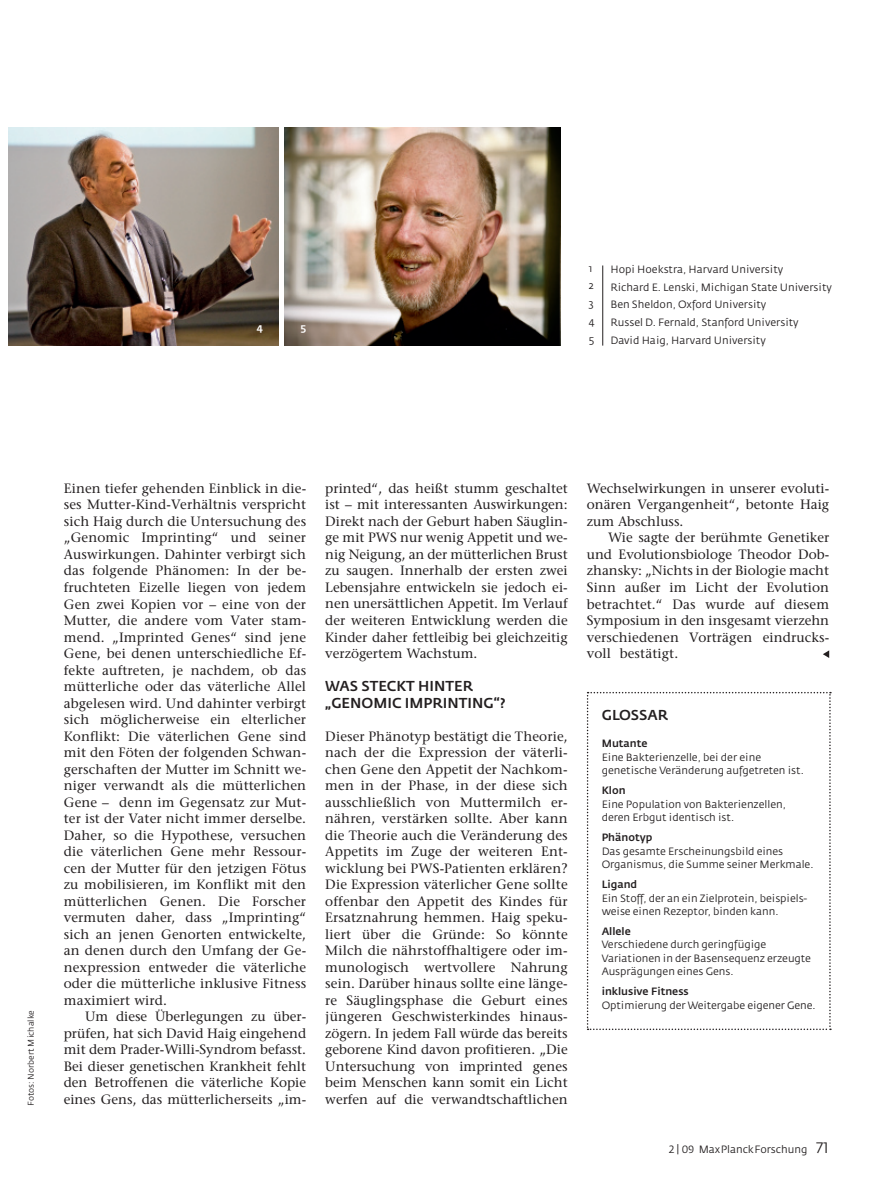
<style>
.page{position:relative;width:893px;height:1191px;background:#fff}
.page>*{position:absolute;margin:0;border:0;box-sizing:border-box;transform-origin:0 0}
.t1{font:500 14.25px/16.5px "Fedra Sans";color:#231f20}
.t2{font:13.5px/16.5px "Stone Serif";letter-spacing:.01em;color:#231f20;text-align:justify}
.t3{font:10.5px/13.5px "Fedra Sans";letter-spacing:-.005em;color:#231f20}
.t4{font:500 10.5px "Fedra Sans";color:#fff}
.t5{font:8.25px "Fedra Sans";color:#231f20}
.s1{font-weight:500}
.s2{font-family:"Fedra Sans Book SC"}
.s3{font-family:"Fedra Sans Book SC";font-size:15px}
</style>
<div class="page">
<svg style="left:587px;top:692px;width:244px;height:338px"></svg>
<img style="left:9px;top:128px;width:269px;height:217px">
<img style="left:285px;top:128px;width:275px;height:217px">
<hr style="left:602px;top:265px;width:1px;height:80px;background:#231f20">
<svg style="left:823px;top:650px;width:6px;height:8px"></svg>
<p class="t4" style="left:257px;top:323px;width:8px">4</p>
<p class="t4" style="left:300px;top:323px;width:7px">5</p>
<p class="t3" style="left:589px;top:260px;width:7px;line-height:17.7px">1<br>2<br>3<br>4<br>5</p>
<p class="t3" style="left:610px;top:261px;width:223px;line-height:17.7px">Hopi Hoekstra, Harvard University<br>Richard E. Lenski, Michigan State University Ben Sheldon, Oxford University<br>Russel D. Fernald, Stanford University<br>David Haig, Harvard University</p>
<p class="t5" style="left:28px;top:1106px;width:97px;rotate:-90deg">Fotos: Norbert Michalke</p>
<p class="t2" style="left:64px;top:481px;width:244px">Einen tiefer gehenden Einblick in die-</p>
<p class="t2" style="left:64px;top:498px;width:244px">ses Mutter-Kind-Verhältnis verspricht</p>
<p class="t2" style="left:64px;top:514px;width:244px">sich Haig durch die Untersuchung des</p>
<p class="t2" style="left:64px;top:531px;width:244px">„Genomic Imprinting“ und seiner</p>
<p class="t2" style="left:64px;top:547px;width:244px">Auswirkungen. Dahinter verbirgt sich</p>
<p class="t2" style="left:64px;top:564px;width:244px">das folgende Phänomen: In der be-</p>
<p class="t2" style="left:64px;top:580px;width:244px">fruchteten Eizelle liegen von jedem</p>
<p class="t2" style="left:64px;top:597px;width:244px">Gen zwei Kopien vor – eine von der</p>
<p class="t2" style="left:64px;top:613px;width:244px">Mutter, die andere vom Vater stam-</p>
<p class="t2" style="left:64px;top:630px;width:244px">mend. „Imprinted Genes“ sind jene</p>
<p class="t2" style="left:64px;top:646px;width:244px">Gene, bei denen unterschiedliche Ef-</p>
<p class="t2" style="left:64px;top:663px;width:244px">fekte auftreten, je nachdem, ob das</p>
<p class="t2" style="left:64px;top:679px;width:244px">mütterliche oder das väterliche Allel</p>
<p class="t2" style="left:64px;top:696px;width:244px">abgelesen wird. Und dahinter verbirgt</p>
<p class="t2" style="left:64px;top:712px;width:244px">sich möglicherweise ein elterlicher</p>
<p class="t2" style="left:64px;top:729px;width:244px">Konflikt: Die väterlichen Gene sind</p>
<p class="t2" style="left:64px;top:745px;width:244px">mit den Föten der folgenden Schwan-</p>
<p class="t2" style="left:64px;top:762px;width:244px">gerschaften der Mutter im Schnitt we-</p>
<p class="t2" style="left:64px;top:778px;width:244px">niger verwandt als die mütterlichen</p>
<p class="t2" style="left:64px;top:795px;width:244px">Gene – denn im Gegensatz zur Mut-</p>
<p class="t2" style="left:64px;top:811px;width:244px">ter ist der Vater nicht immer derselbe.</p>
<p class="t2" style="left:64px;top:828px;width:244px">Daher, so die Hypothese, versuchen</p>
<p class="t2" style="left:64px;top:844px;width:244px">die väterlichen Gene mehr Ressour-</p>
<p class="t2" style="left:64px;top:861px;width:244px">cen der Mutter für den jetzigen Fötus</p>
<p class="t2" style="left:64px;top:877px;width:244px">zu mobilisieren, im Konflikt mit den</p>
<p class="t2" style="left:64px;top:894px;width:244px">mütterlichen Genen. Die Forscher</p>
<p class="t2" style="left:64px;top:910px;width:244px">vermuten daher, dass „Imprinting“</p>
<p class="t2" style="left:64px;top:927px;width:244px">sich an jenen Genorten entwickelte,</p>
<p class="t2" style="left:64px;top:943px;width:244px">an denen durch den Umfang der Ge-</p>
<p class="t2" style="left:64px;top:960px;width:244px">nexpression entweder die väter liche</p>
<p class="t2" style="left:64px;top:976px;width:244px">oder die mütterliche inklusive Fitness</p>
<p class="t2" style="left:64px;top:993px;width:105px">maximiert wird.</p>
<p class="t2" style="left:85px;top:1009px;width:223px">Um diese Überlegungen zu über-</p>
<p class="t2" style="left:64px;top:1026px;width:244px">prüfen, hat sich David Haig eingehend</p>
<p class="t2" style="left:64px;top:1042px;width:244px">mit dem Prader-Willi-Syndrom befasst.</p>
<p class="t2" style="left:64px;top:1059px;width:244px">Bei dieser genetischen Krankheit fehlt</p>
<p class="t2" style="left:64px;top:1075px;width:244px">den Betroffenen die väterliche Kopie</p>
<p class="t2" style="left:64px;top:1092px;width:244px">eines Gens, das mütterlicherseits „im-</p>
<p class="t2" style="left:325px;top:481px;width:244px">printed“, das heißt stumm geschaltet ist – mit interessanten Auswirkungen:<br>Direkt nach der Geburt haben Säuglin&shy;ge mit PWS nur wenig Appetit und we&shy;nig Neigung, an der mütterlichen Brust zu saugen. Innerhalb der ersten zwei Lebensjahre entwickeln sie jedoch ei&shy;nen unersättlichen Appetit. Im Verlauf der weiteren Entwicklung werden die Kinder daher fettleibig bei gleichzeitig verzögertem Wachstum.</p>
<p class="t1" style="left:325px;top:679px;width:182px">WAS STECKT HINTER „GENOMIC IMPRINTING“?</p>
<p class="t2" style="left:325px;top:729px;width:244px">Dieser Phänotyp bestätigt die Theorie, nach der die Expression der väterli&shy;chen Gene den Appetit der Nachkom&shy;men in der Phase, in der diese sich ausschließlich von Muttermilch er&shy;nähren, verstärken sollte. Aber kann die Theorie auch die Veränderung des Appetits im Zuge der weiteren Ent&shy;wicklung bei PWS-Patienten erklären?<br>Die Expression väterlicher Gene sollte offenbar den Appetit des Kindes für Ersatznahrung hemmen. Haig speku&shy;liert über die Gründe: So könnte Milch die nährstoffhaltigere oder im&shy;munologisch wertvollere Nahrung sein. Darüber hinaus sollte eine länge&shy;re Säuglingsphase die Geburt eines jüngeren Geschwisterkindes hinaus&shy;zögern. In jedem Fall würde das bereits geborene Kind davon profitieren. „Die Untersuchung von imprinted genes beim Menschen kann somit ein Licht werfen auf die verwandtschaftlichen</p>
<p class="t2" style="left:587px;top:481px;width:244px">Wechselwirkungen in unserer evoluti-</p>
<p class="t2" style="left:587px;top:498px;width:244px">onären Vergangenheit“, betonte Haig</p>
<p class="t2" style="left:587px;top:514px;width:98px">zum Abschluss.</p>
<p class="t2" style="left:608px;top:531px;width:223px">Wie sagte der berühmte Genetiker</p>
<p class="t2" style="left:587px;top:547px;width:244px">und Evolutionsbiologe Theodor Dob-</p>
<p class="t2" style="left:587px;top:564px;width:244px">zhansky: „Nichts in der Biologie macht</p>
<p class="t2" style="left:587px;top:580px;width:244px">Sinn außer im Licht der Evo lution</p>
<p class="t2" style="left:587px;top:597px;width:244px">betrachtet.“ Das wurde auf diesem</p>
<p class="t2" style="left:587px;top:613px;width:244px">Sympo si um in den insgesamt vierzehn</p>
<p class="t2" style="left:587px;top:630px;width:244px">verschie denen Vorträgen ein drucks-</p>
<p class="t2" style="left:587px;top:646px;width:93px">voll bestätigt.</p>
<p class="t1" style="left:602px;top:708px;width:68px">GLOSSAR</p>
<p class="t3" style="left:602px;top:737px;width:204px"><span class="s1">Mutante<br></span>Eine Bakterienzelle, bei der eine genetische Veränderung aufgetreten ist.</p>
<p class="t3" style="left:602px;top:784px;width:186px"><span class="s1">Klon<br></span>Eine Population von Bakterienzellen, deren Erbgut identisch ist.</p>
<p class="t3" style="left:602px;top:831px;width:213px"><span class="s1">Phänotyp<br></span>Das gesamte Erscheinungsbild eines<br>Organismus, die Summe seiner Merkmale.</p>
<p class="t3" style="left:602px;top:878px;width:207px"><span class="s1">Ligand<br></span>Ein Stoff, der an ein Zielprotein, beispiels&shy;weise einen Rezeptor, binden kann.</p>
<p class="t3" style="left:602px;top:925px;width:211px"><span class="s1">Allele<br></span>Verschiedene durch geringfügige<br>Variationen in der Basensequenz erzeugte<br>Ausprägungen eines Gens.</p>
<p class="t3" style="left:602px;top:985px;width:215px"><span class="s1">inklusive Fitness<br></span>Optimierung der Weitergabe eigener Gene.</p>
<p class="t3" style="left:669px;top:1143px;width:161px"><span class="s2">2 | 09</span> MaxPlanckForschung <span class="s3">71</span></p>
</div>
